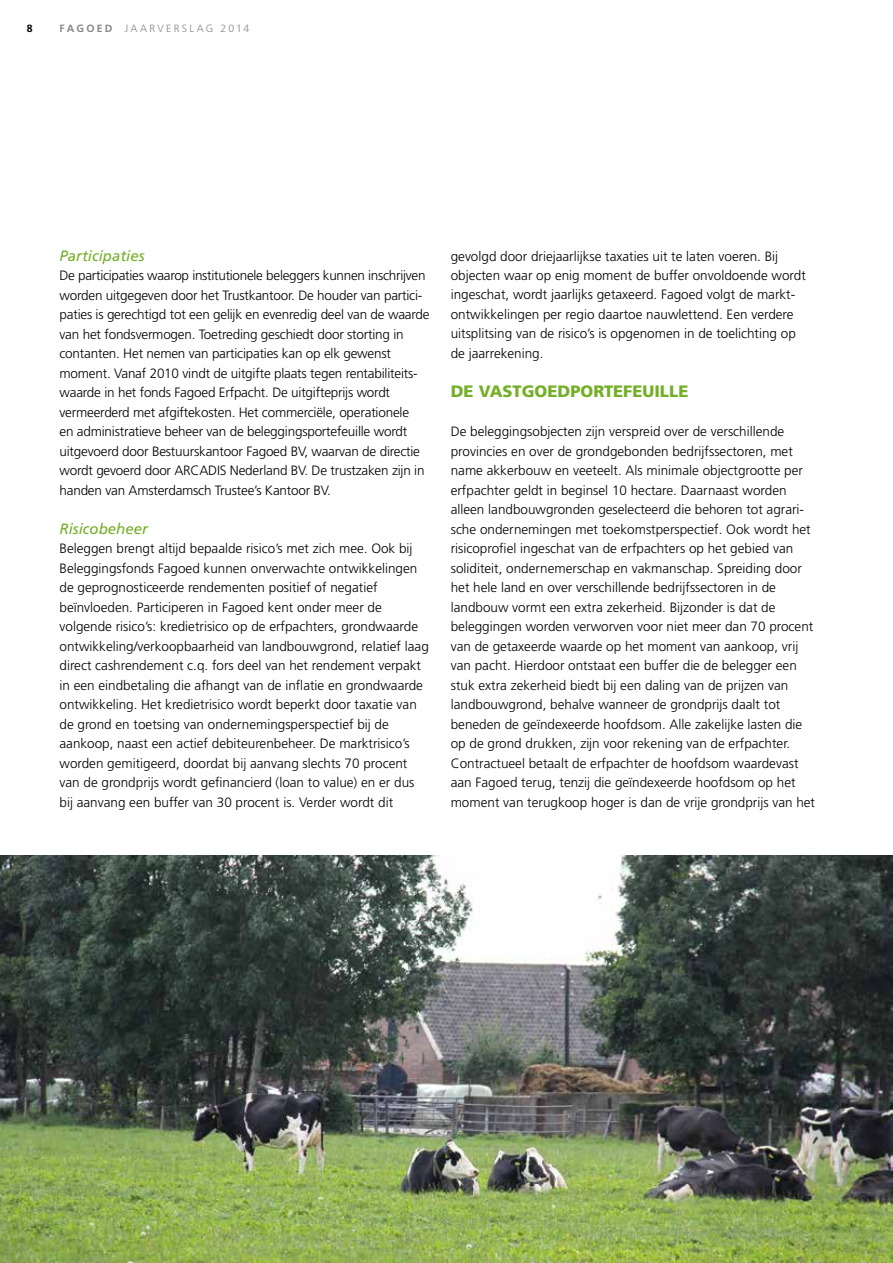
<style>
.page{position:relative;width:893px;height:1263px;background:#fff}
.page>*{position:absolute;margin:0;border:0;box-sizing:border-box;transform-origin:0 0}
.t1{font:900 16.5px "Frutiger";color:#74af27}
.t2{font:italic 15px "Frutiger CE";color:#74af27}
.t3{font:300 13.5px/19.5px "Frutiger";color:#000}
.t4{font:300 10.5px "Frutiger";letter-spacing:.21em;color:#878787}
.t5{font:700 10.5px "Frutiger";color:#000}
.s1{font-family:"Frutiger CE";font-weight:700}
</style>
<div class="page">
<img style="left:0;top:855px;width:893px;height:408px">
<p class="t5" style="left:27px;top:23px;width:7px">8</p>
<p class="t4" style="left:60px;top:23px;width:191px"><span class="s1">FAGOED</span> JAARVERSLAG 2014</p>
<p class="t2" style="left:60px;top:247px;width:87px">Participaties</p>
<p class="t3" style="left:60px;top:266px;width:371px">De participaties waarop institutionele beleggers kunnen inschrijven worden uitgegeven door het Trustkantoor. De houder van partici&shy;paties is gerechtigd tot een gelijk en evenredig deel van de waarde van het fondsvermogen. Toetreding geschiedt door storting in contanten. Het nemen van participaties kan op elk gewenst moment. Vanaf 2010 vindt de uitgifte plaats tegen rentabiliteits&shy;waarde in het fonds Fagoed Erfpacht. De uitgifteprijs wordt vermeerderd met afgiftekosten. Het commerciële, operationele<br>en administratieve beheer van de beleggingsportefeuille wordt uitgevoerd door Bestuurskantoor Fagoed BV, waarvan de directie wordt gevoerd door ARCADIS Nederland BV. De trustzaken zijn in handen van Amsterdamsch Trustee’s Kantoor BV.</p>
<p class="t2" style="left:60px;top:520px;width:90px">Risicobeheer</p>
<p class="t3" style="left:60px;top:539px;width:371px">Beleggen brengt altijd bepaalde risico’s met zich mee. Ook bij Beleggingsfonds Fagoed kunnen onverwachte ontwikkelingen de geprognosticeerde rendementen positief of negatief beïnvloeden. Participeren in Fagoed kent onder meer de volgende risico’s: kredietrisico op de erfpachters, grondwaarde ontwikkeling/verkoopbaarheid van landbouwgrond, relatief laag direct cashrendement c.q. fors deel van het rendement verpakt in een eindbetaling die afhangt van de inflatie en grondwaarde ontwikkeling. Het kredietrisico wordt beperkt door taxatie van de grond en toetsing van ondernemingsperspectief bij de aankoop, naast een actief debiteurenbeheer. De marktrisico’s worden gemitigeerd, doordat bij aanvang slechts 70 procent van de grondprijs wordt gefinancierd (loan to value) en er dus bij aanvang een buffer van 30 procent is. Verder wordt dit</p>
<p class="t3" style="left:451px;top:246px;width:357px">gevolgd door driejaarlijkse taxaties uit te laten voeren. Bij objecten waar op enig moment de buffer onvoldoende wordt ingeschat, wordt jaarlijks getaxeerd. Fagoed volgt de markt&shy;ontwikkelingen per regio daartoe nauwlettend. Een verdere uitsplitsing van de risico’s is opgenomen in de toelichting op de jaarrekening.</p>
<p class="t1" style="left:451px;top:381px;width:239px">DE VASTGOEDPORTEFEUILLE</p>
<p class="t3" style="left:451px;top:422px;width:366px">De beleggingsobjecten zijn verspreid over de verschillende provincies en over de grondgebonden bedrijfssectoren, met name akkerbouw en veeteelt. Als minimale objectgrootte per erfpachter geldt in beginsel 10 hectare. Daarnaast worden alleen landbouwgronden geselecteerd die behoren tot agrari&shy;sche ondernemingen met toekomstperspectief. Ook wordt het risicoprofiel ingeschat van de erfpachters op het gebied van soliditeit, ondernemerschap en vakmanschap. Spreiding door het hele land en over verschillende bedrijfssectoren in de landbouw vormt een extra zekerheid. Bijzonder is dat de beleggingen worden verworven voor niet meer dan 70 procent van de getaxeerde waarde op het moment van aankoop, vrij van pacht. Hierdoor ontstaat een buffer die de belegger een stuk extra zekerheid biedt bij een daling van de prijzen van landbouwgrond, behalve wanneer de grondprijs daalt tot beneden de geïndexeerde hoofdsom. Alle zakelijke lasten die op de grond drukken, zijn voor rekening van de erfpachter.<br>Contractueel betaalt de erfpachter de hoofdsom waardevast aan Fagoed terug, tenzij die geïndexeerde hoofdsom op het moment van terugkoop hoger is dan de vrije grondprijs van het</p>
</div>
